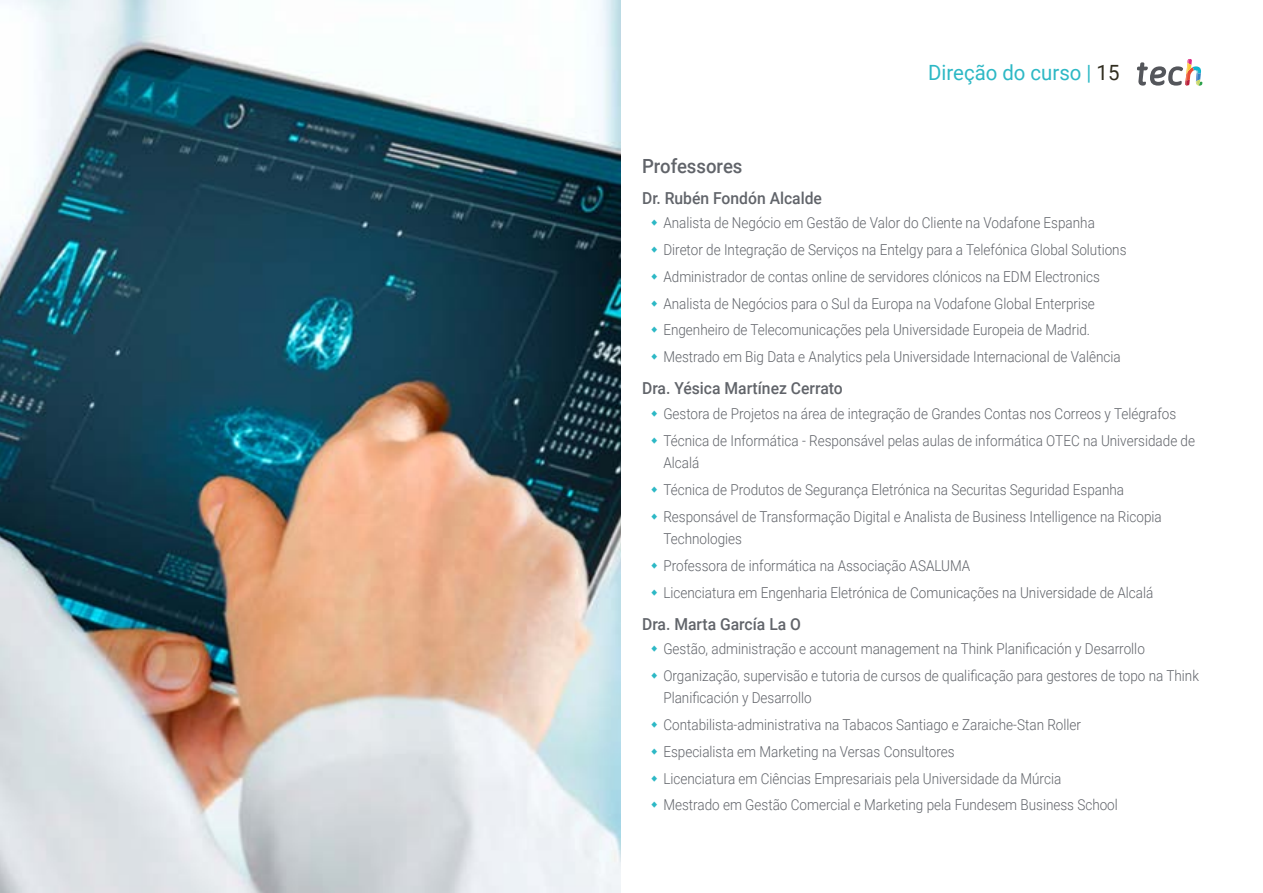
<style>
.page{position:relative;width:1263px;height:893px;background:#fff}
.page>*{position:absolute;margin:0;border:0;box-sizing:border-box;transform-origin:0 0}
.t1{font:21px "Roboto";color:#2db8c5}
.t2{font:500 19.5px "Roboto";color:#61646a;scale:.95 1}
.t3{font:500 16.5px "Roboto";color:#61646a;scale:.95 1}
.t4{font:300 15px/26.7px "Roboto";color:#61646a;scale:.9 1}
.s1{color:#312e20}
</style>
<div class="page">
<img style="left:0;top:0;width:621px;height:893px">
<svg style="left:1137px;top:59px;width:65px;height:27px"></svg>
<h1 class="t1" style="left:928px;top:57px;width:193px">Direção do curso | <span class="s1">15</span></h1>
<h2 class="t2" style="left:642px;top:153px;width:107px">Professores</h2>
<p class="t3" style="left:642px;top:186px;width:191px">Dr. Rubén Fondón Alcalde</p>
<p class="t4" style="left:663px;top:209px;width:516px">Analista de Negócio em Gestão de Valor do Cliente na Vodafone Espanha Diretor de Integração de Serviços na Entelgy para a Telefónica Global Solutions Administrador de contas online de servidores clónicos na EDM Electronics Analista de Negócios para o Sul da Europa na Vodafone Global Enterprise Engenheiro de Telecomunicações pela Universidade Europeia de Madrid.<br>Mestrado em Big Data e Analytics pela Universidade Internacional de Valência</p>
<p class="t3" style="left:642px;top:377px;width:213px">Dra. Yésica Martínez Cerrato</p>
<p class="t4" style="left:663px;top:399px;width:592px">Gestora de Projetos na área de integração de Grandes Contas nos Correos y Telégrafos<br>Técnica de Informática - Responsável pelas aulas de informática OTEC na Universidade de</p>
<p class="t4" style="left:663px;top:449px;width:555px">Alcalá<br>Técnica de Produtos de Segurança Eletrónica na Securitas Seguridad Espanha<br>Responsável de Transformação Digital e Analista de Business Intelligence na Ricopia</p>
<p class="t4" style="left:663px;top:525px;width:546px">Technologies<br>Professora de informática na Associação ASALUMA<br>Licenciatura em Engenharia Eletrónica de Comunicações na Universidade de Alcalá</p>
<p class="t3" style="left:642px;top:612px;width:169px">Dra. Marta García La O</p>
<p class="t4" style="left:663px;top:635px;width:597px">Gestão, administração e account management na Think Planificación y Desarrollo<br>Organização, supervisão e tutoria de cursos de qualificação para gestores de topo na Think</p>
<p class="t4" style="left:663px;top:684px;width:506px">Planificación y Desarrollo<br>Contabilista-administrativa na Tabacos Santiago e Zaraiche-Stan Roller Especialista em Marketing na Versas Consultores<br>Licenciatura em Ciências Empresariais pela Universidade da Múrcia Mestrado em Gestão Comercial e Marketing pela Fundesem Business School</p>
</div>
